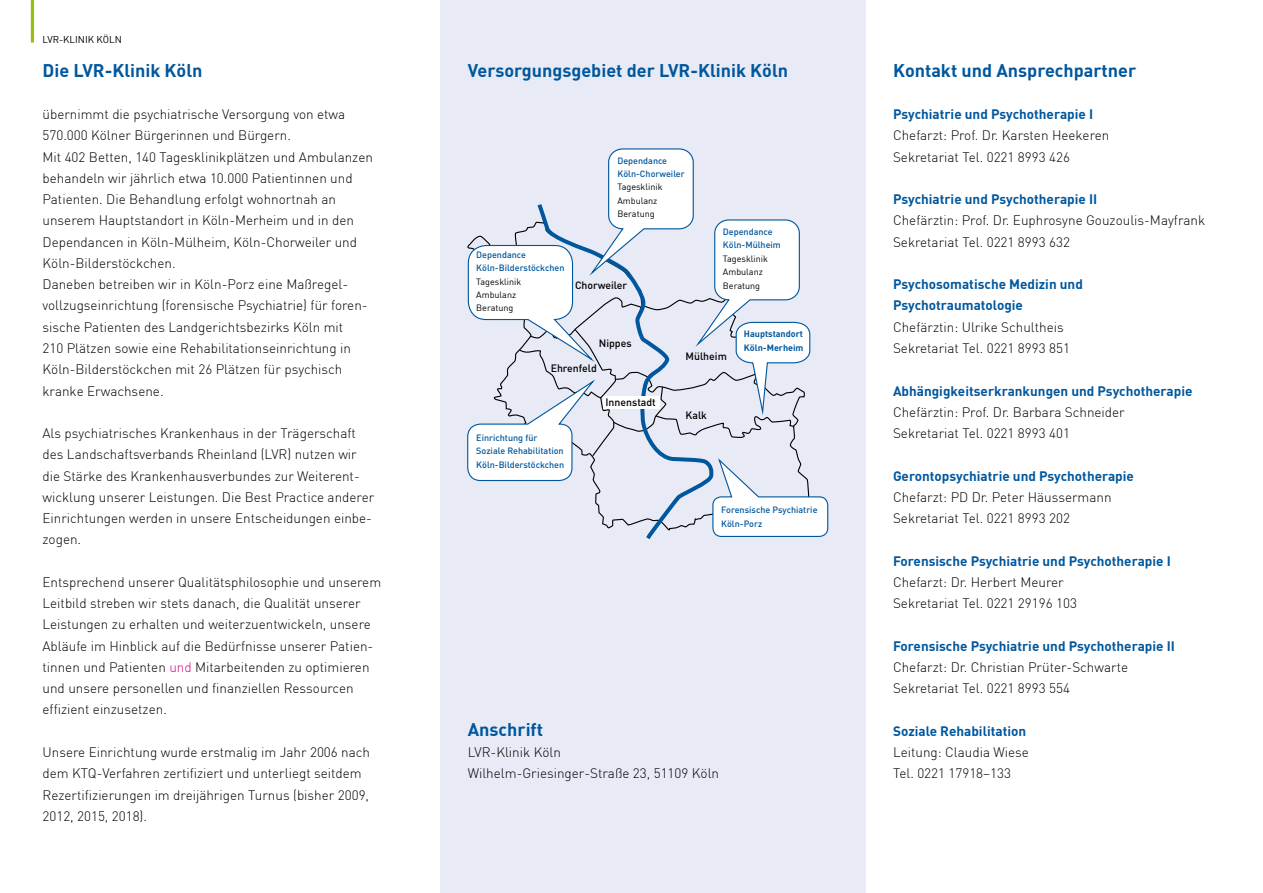
<style>
.page{position:relative;width:1263px;height:893px;background:#fff}
.page>*{position:absolute;margin:0;border:0;box-sizing:border-box;transform-origin:0 0}
.t1{font:700 18px "DIN";color:#00579d}
.t2{font:300 13.5px/21.3px "DIN";color:#000}
.t3{font:700 13.5px/21.3px "DIN";color:#00579d}
.t4{font:500 10.5px "DIN";color:#000}
.t5{font:9.75px "DIN";color:#000}
.t6{font:500 9px/13.4px "DIN";color:#00579d}
.t7{font:9px/13.4px "DIN";color:#000}
.t8{font:700 9px/13.4px "DIN";color:#00579d}
.s1{color:#e2007a}
</style>
<div class="page">
<hr style="left:31px;top:0;width:3px;height:43px;background:#97bf0d">
<div style="left:441px;top:0;width:425px;height:893px;background:#e8ebf5"></div>
<svg style="left:535px;top:204px;width:182px;height:336px"></svg>
<div style="left:609px;top:149px;width:84px;height:80px;background:#fff;border-radius:14px"></div>
<div style="left:608px;top:148px;width:86px;height:81px;border:1px solid #00579d;border-radius:14px"></div>
<div style="left:715px;top:220px;width:84px;height:80px;background:#fff;border-radius:14px"></div>
<div style="left:714px;top:219px;width:86px;height:81px;border:1px solid #00579d;border-radius:14px"></div>
<div style="left:468px;top:245px;width:104px;height:75px;background:#fff;border-radius:18px"></div>
<div style="left:468px;top:245px;width:105px;height:75px;border:1px solid #00579d;border-radius:18px"></div>
<svg style="left:467px;top:296px;width:362px;height:242px"></svg>
<p class="t5" style="left:43px;top:33px;width:81px">lvr-klinik köln</p>
<h1 class="t1" style="left:43px;top:58px;width:162px">Die LVR-Klinik Köln</h1>
<p class="t2" style="left:43px;top:103px;width:332px">übernimmt die psychiatrische Versorgung von etwa 570.000 Kölner Bürgerinnen und Bürgern.<br>Mit 402 Betten, 140 Tagesklinikplätzen und Ambulanzen behandeln wir jährlich etwa 10.000 Patientinnen und Patienten. Die Behandlung erfolgt wohnortnah an unserem Hauptstandort in Köln-Merheim und in den Dependancen in Köln-Mülheim, Köln-Chorweiler und Köln-Bilderstöckchen.<br>Daneben betreiben wir in Köln-Porz eine Maßregel&shy;vollzugseinrichtung (forensische Psychiatrie) für foren&shy;sische Patienten des Landgerichtsbezirks Köln mit<br>210 Plätzen sowie eine Rehabilitationseinrichtung in Köln-Bilderstöckchen mit 26 Plätzen für psychisch kranke Erwachsene.</p>
<p class="t2" style="left:43px;top:422px;width:333px">Als psychiatrisches Krankenhaus in der Trägerschaft des Landschaftsverbands Rheinland (LVR) nutzen wir die Stärke des Krankenhausverbundes zur Weiterent&shy;wicklung unserer Leistungen. Die Best Practice anderer Einrichtungen werden in unsere Entscheidungen einbe&shy;zogen.</p>
<p class="t2" style="left:43px;top:571px;width:340px">Entsprechend unserer Qualitätsphilosophie und unserem Leitbild streben wir stets danach, die Qualität unserer Leistungen zu erhalten und weiterzuentwickeln, unsere Abläufe im Hinblick auf die Bedürfnisse unserer Patien&shy;tinnen und Patienten <span class="s1">und</span> Mitarbeitenden zu optimieren und unsere personellen und finanziellen Ressourcen effizient einzusetzen.</p>
<p class="t2" style="left:43px;top:741px;width:329px">Unsere Einrichtung wurde erstmalig im Jahr 2006 nach dem KTQ-Verfahren zertifiziert und unterliegt seitdem Rezertifizierungen im dreijährigen Turnus (bisher 2009, 2012, 2015, 2018).</p>
<h1 class="t1" style="left:468px;top:58px;width:322px">Versorgungsgebiet der LVR-Klinik Köln</h1>
<p class="t6" style="left:476px;top:248px;width:90px">Dependance<br>Köln-Bilderstöckchen</p>
<p class="t7" style="left:476px;top:275px;width:47px">Tagesklinik<br>Ambulanz<br>Beratung</p>
<p class="t6" style="left:617px;top:153px;width:69px">Dependance<br>Köln-Chorweiler</p>
<p class="t7" style="left:617px;top:180px;width:47px">Tagesklinik<br>Ambulanz<br>Beratung</p>
<p class="t4" style="left:575px;top:278px;width:54px">Chorweiler</p>
<p class="t6" style="left:723px;top:225px;width:59px">Dependance<br>Köln-Mülheim</p>
<p class="t7" style="left:723px;top:252px;width:47px">Tagesklinik<br>Ambulanz<br>Beratung</p>
<p class="t4" style="left:599px;top:337px;width:34px">Nippes</p>
<p class="t4" style="left:685px;top:350px;width:43px">Mülheim</p>
<p class="t8" style="left:744px;top:327px;width:61px">Hauptstandort<br>Köln-Merheim</p>
<p class="t4" style="left:551px;top:361px;width:48px">Ehrenfeld</p>
<p class="t4" style="left:605px;top:396px;width:52px">Innenstadt</p>
<p class="t6" style="left:476px;top:430px;width:89px">Einrichtung für<br>Soziale Rehabilitation<br>Köln-Bilderstöckchen</p>
<p class="t4" style="left:685px;top:408px;width:23px">Kalk</p>
<p class="t6" style="left:721px;top:503px;width:98px">Forensische Psychiatrie<br>Köln-Porz</p>
<h1 class="t1" style="left:468px;top:717px;width:77px">Anschrift</h1>
<p class="t2" style="left:468px;top:741px;width:253px">LVR-Klinik Köln<br>Wilhelm-Griesinger-Straße 23, 51109 Köln</p>
<h1 class="t1" style="left:893px;top:58px;width:245px">Kontakt und Ansprechpartner</h1>
<p class="t3" style="left:893px;top:103px;width:202px">Psychiatrie und Psychotherapie I</p>
<p class="t2" style="left:893px;top:125px;width:218px">Chefarzt: Prof. Dr. Karsten Heekeren<br>Sekretariat Tel. 0221 8993 426</p>
<p class="t3" style="left:893px;top:188px;width:206px">Psychiatrie und Psychotherapie II</p>
<p class="t2" style="left:893px;top:210px;width:314px">Chefärztin: Prof. Dr. Euphrosyne Gouzoulis-Mayfrank<br>Sekretariat Tel. 0221 8993 632</p>
<p class="t3" style="left:893px;top:273px;width:191px">Psychosomatische Medizin und<br>Psychotraumatologie</p>
<p class="t2" style="left:893px;top:316px;width:178px">Chefärztin: Ulrike Schultheis<br>Sekretariat Tel. 0221 8993 851</p>
<p class="t3" style="left:893px;top:379px;width:301px">Abhängigkeitserkrankungen und Psychotherapie</p>
<p class="t2" style="left:893px;top:401px;width:233px">Chefärztin: Prof. Dr. Barbara Schneider<br>Sekretariat Tel. 0221 8993 401</p>
<p class="t3" style="left:893px;top:464px;width:242px">Gerontopsychiatrie und Psychotherapie</p>
<p class="t2" style="left:893px;top:486px;width:220px">Chefarzt: PD Dr. Peter Häussermann<br>Sekretariat Tel. 0221 8993 202</p>
<p class="t3" style="left:893px;top:549px;width:279px">Forensische Psychiatrie und Psychotherapie I</p>
<p class="t2" style="left:893px;top:571px;width:185px">Chefarzt: Dr. Herbert Meurer<br>Sekretariat Tel. 0221 29196 103</p>
<p class="t3" style="left:893px;top:635px;width:283px">Forensische Psychiatrie und Psychotherapie II</p>
<p class="t2" style="left:893px;top:656px;width:237px">Chefarzt: Dr. Christian Prüter-Schwarte<br>Sekretariat Tel. 0221 8993 554</p>
<p class="t3" style="left:893px;top:720px;width:135px">Soziale Rehabilitation</p>
<p class="t2" style="left:893px;top:741px;width:138px">Leitung: Claudia Wiese<br>Tel. 0221 17918–133</p>
</div>
